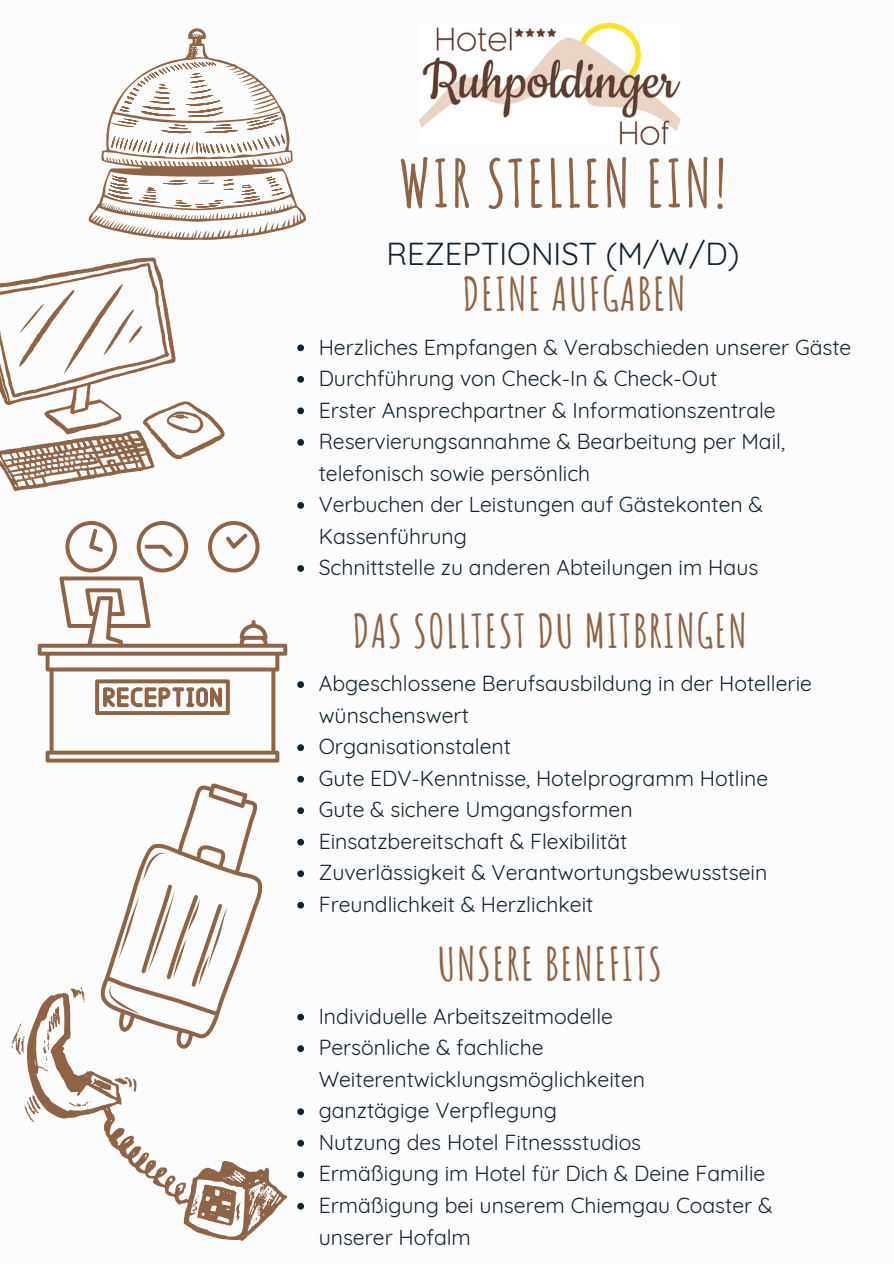
<style>
.page{position:relative;width:894px;height:1264px;background:#fff}
.page>*{position:absolute;margin:0;border:0;box-sizing:border-box;transform-origin:0 0}
.t1{font:700 64.95px "Amatic SC";letter-spacing:.03em;color:#8e6346}
.t2{font:700 45.45px "Amatic SC";letter-spacing:.03em;color:#8e6346}
.t3{font:30.9px "Quicksand";color:#132430}
.t4{font:21.15px/31.5px "Quicksand";color:#132430}
</style>
<div class="page">
<svg style="left:88px;top:28px;width:218px;height:212px"></svg>
<svg style="left:38px;top:576px;width:249px;height:186px"></svg>
<svg style="left:95px;top:679px;width:135px;height:36px"></svg>
<svg style="left:65px;top:521px;width:52px;height:51px"></svg>
<svg style="left:137px;top:521px;width:51px;height:51px"></svg>
<svg style="left:208px;top:521px;width:51px;height:51px"></svg>
<svg style="left:100px;top:783px;width:162px;height:209px"></svg>
<svg style="left:0;top:257px;width:224px;height:234px"></svg>
<svg style="left:27px;top:992px;width:260px;height:248px"></svg>
<svg style="left:43px;top:1006px;width:17px;height:62px"></svg>
<svg style="left:69px;top:1101px;width:23px;height:5px"></svg>
<svg style="left:235px;top:1171px;width:6px;height:6px"></svg>
<svg style="left:192px;top:1184px;width:48px;height:41px"></svg>
<svg style="left:253px;top:1186px;width:16px;height:14px"></svg>
<svg style="left:254px;top:1211px;width:5px;height:9px"></svg>
<svg style="left:71px;top:987px;width:14px;height:15px"></svg>
<svg style="left:11px;top:1022px;width:14px;height:33px"></svg>
<svg style="left:114px;top:1076px;width:22px;height:16px"></svg>
<svg style="left:23px;top:1094px;width:18px;height:27px"></svg>
<img style="left:419px;top:24px;width:261px;height:120px">
<svg style="left:297px;top:344px;width:7px;height:7px"></svg>
<svg style="left:297px;top:376px;width:7px;height:7px"></svg>
<svg style="left:297px;top:407px;width:7px;height:7px"></svg>
<svg style="left:297px;top:439px;width:7px;height:7px"></svg>
<svg style="left:297px;top:502px;width:7px;height:7px"></svg>
<svg style="left:297px;top:565px;width:7px;height:7px"></svg>
<svg style="left:297px;top:681px;width:7px;height:7px"></svg>
<svg style="left:297px;top:744px;width:7px;height:7px"></svg>
<svg style="left:297px;top:775px;width:7px;height:7px"></svg>
<svg style="left:297px;top:807px;width:7px;height:7px"></svg>
<svg style="left:297px;top:838px;width:7px;height:7px"></svg>
<svg style="left:297px;top:870px;width:7px;height:7px"></svg>
<svg style="left:297px;top:901px;width:7px;height:7px"></svg>
<svg style="left:297px;top:1013px;width:7px;height:7px"></svg>
<svg style="left:297px;top:1045px;width:7px;height:7px"></svg>
<svg style="left:297px;top:1108px;width:7px;height:7px"></svg>
<svg style="left:297px;top:1139px;width:7px;height:7px"></svg>
<svg style="left:297px;top:1171px;width:7px;height:7px"></svg>
<svg style="left:297px;top:1202px;width:7px;height:7px"></svg>
<p class="t1" style="left:398px;top:141px;width:330px">WIR STELLEN EIN!</p>
<p class="t3" style="left:386px;top:234px;width:354px">REZEPTIONIST (M/W/D)</p>
<p class="t2" style="left:462px;top:265px;width:225px">DEINE AUFGABEN</p>
<p class="t4" style="left:318px;top:331px;width:534px">Herzliches Empfangen &amp; Verabschieden unserer Gäste</p>
<p class="t4" style="left:318px;top:362px;width:400px">Durchführung von Check-In &amp; Check-Out</p>
<p class="t4" style="left:318px;top:394px;width:458px">Erster Ansprechpartner &amp; Informationszentrale</p>
<p class="t4" style="left:318px;top:425px;width:468px">Reservierungsannahme &amp; Bearbeitung per Mail, telefonisch sowie persönlich</p>
<p class="t4" style="left:318px;top:488px;width:445px">Verbuchen der Leistungen auf Gästekonten &amp;<br>Kassenführung</p>
<p class="t4" style="left:318px;top:551px;width:441px">Schnittstelle zu anderen Abteilungen im Haus</p>
<p class="t2" style="left:352px;top:601px;width:396px">DAS SOLLTEST DU MITBRINGEN</p>
<p class="t4" style="left:318px;top:667px;width:495px">Abgeschlossene Berufsausbildung in der Hotellerie wünschenswert</p>
<p class="t4" style="left:318px;top:730px;width:194px">Organisationstalent</p>
<p class="t4" style="left:318px;top:762px;width:451px">Gute EDV-Kenntnisse, Hotelprogramm Hotline</p>
<p class="t4" style="left:318px;top:793px;width:315px">Gute &amp; sichere Umgangsformen</p>
<p class="t4" style="left:318px;top:825px;width:310px">Einsatzbereitschaft &amp; Flexibilität</p>
<p class="t4" style="left:318px;top:856px;width:450px">Zuverlässigkeit &amp; Verantwortungsbewusstsein</p>
<p class="t4" style="left:318px;top:888px;width:276px">Freundlichkeit &amp; Herzlichkeit</p>
<p class="t2" style="left:437px;top:934px;width:226px">UNSERE BENEFITS</p>
<p class="t4" style="left:318px;top:1000px;width:296px">Individuelle Arbeitszeitmodelle</p>
<p class="t4" style="left:318px;top:1031px;width:328px">Persönliche &amp; fachliche<br>Weiterentwicklungsmöglichkeiten</p>
<p class="t4" style="left:318px;top:1094px;width:240px">ganztägige Verpflegung</p>
<p class="t4" style="left:318px;top:1126px;width:324px">Nutzung des Hotel Fitnessstudios</p>
<p class="t4" style="left:318px;top:1157px;width:448px">Ermäßigung im Hotel für Dich &amp; Deine Familie</p>
<p class="t4" style="left:318px;top:1189px;width:455px">Ermäßigung bei unserem Chiemgau Coaster &amp; unserer Hofalm</p>
</div>
